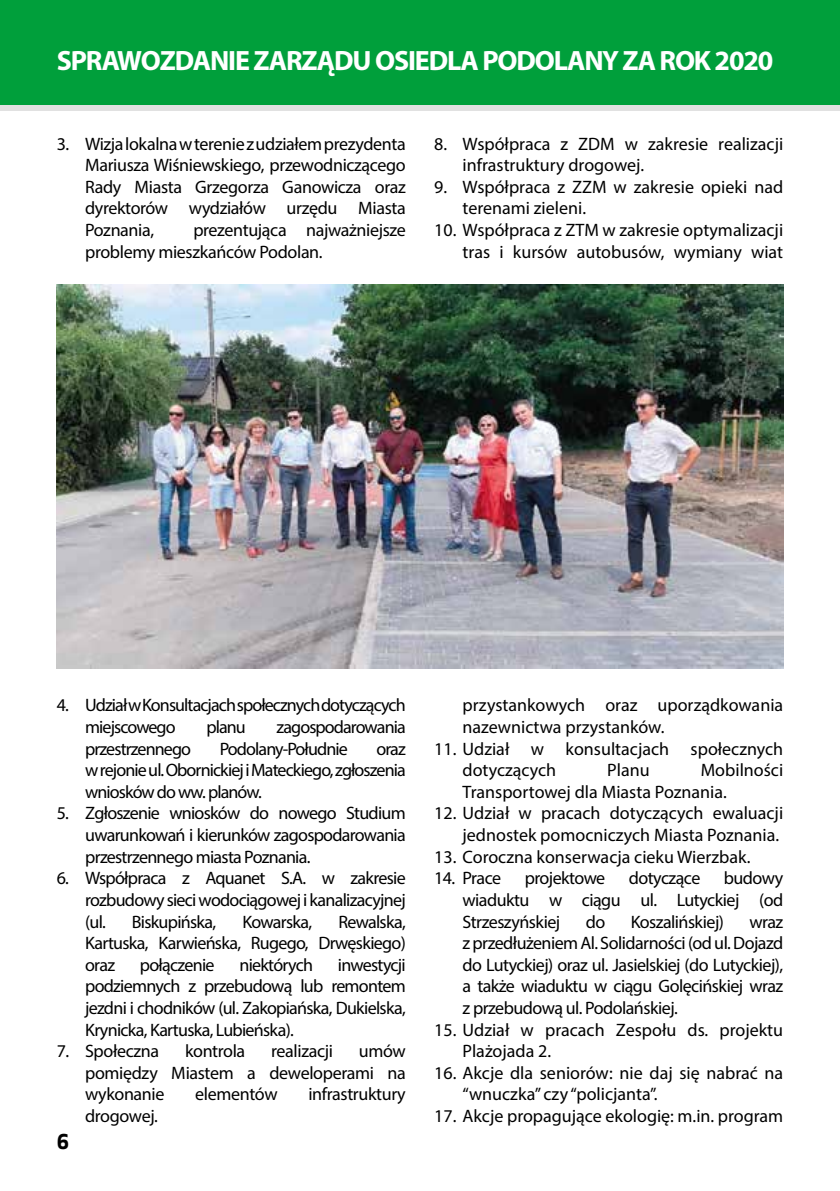
<style>
.page{position:relative;width:840px;height:1191px;background:#fff}
.page>*{position:absolute;margin:0;border:0;box-sizing:border-box;transform-origin:0 0}
.t1{font:700 28px "Myriad Pro";letter-spacing:-.04em;color:#fff}
.t2{font:700 20px "Apex New";color:#000}
.t3{font:18px/21.6px "Myriad Pro";letter-spacing:-.02em;color:#000;text-align:justify}
.t4{font:18px/21.6px "Myriad Pro";color:#000}
.t5{font:18px/21.6px "Myriad Pro";letter-spacing:-.05em;color:#000}
.t6{font:18px "Myriad Pro";letter-spacing:-.04em;color:#000}
</style>
<div class="page">
<div style="left:0;top:105px;width:839px;height:6px;background:#e1e1e1"></div>
<div style="left:0;top:0;width:839px;height:105px;background:#009f3b"></div>
<img style="left:57px;top:285px;width:725px;height:383px">
<h1 class="t1" style="left:57px;top:42px;width:717px">SPRAWOZDANIE ZARZĄDU OSIEDLA PODOLANY ZA ROK 2020</h1>
<p class="t3" style="left:85px;top:132px;width:322px;text-indent:-28px">3. Wizja lokalna w terenie z udziałem prezydenta Mariusza Wiśniewskiego, przewodniczącego Rady Miasta Grzegorza Ganowicza oraz dyrektorów wydziałów urzędu Miasta Poznania,</p>
<p class="t3" style="left:85px;top:219px;width:322px;text-indent:108px">prezentująca najważniejsze problemy mieszkańców Podolan.</p>
<p class="t4" style="left:462px;top:132px;width:322px;text-indent:-28px">8. Współpraca z ZDM w zakresie realizacji infrastruktury drogowej.</p>
<p class="t4" style="left:462px;top:176px;width:322px;text-indent:-28px">9. Współpraca z ZZM w zakresie opieki nad terenami zieleni.</p>
<p class="t4" style="left:434px;top:219px;width:350px;text-align:right">10. Współpraca z ZTM w zakresie optymalizacji tras i kursów autobusów, wymiany wiat</p>
<p class="t5" style="left:85px;top:694px;width:322px;text-indent:-28px">4. Udział w Konsultacjach społecznych dotyczących miejscowego</p>
<p class="t3" style="left:206px;top:716px;width:41px">planu</p>
<p class="t5" style="left:276px;top:716px;width:131px">zagospodarowania</p>
<p class="t5" style="left:85px;top:737px;width:107px">przestrzennego</p>
<p class="t5" style="left:220px;top:737px;width:129px">Podolany-Południe</p>
<p class="t3" style="left:85px;top:737px;width:322px;text-indent:291px">oraz w rejonie ul. Obornickiej i Mateckiego, zgłoszenia wniosków do ww. planów.</p>
<p class="t3" style="left:85px;top:802px;width:322px;text-indent:-28px">5. Zgłoszenie wniosków do nowego Studium uwarunkowań i kierunków zagospodarowania przestrzennego miasta Poznania.</p>
<p class="t3" style="left:85px;top:867px;width:322px;text-indent:-28px">6. Współpraca z Aquanet S.A. w zakresie rozbudowy sieci wodociągowej i kanalizacyjnej (ul.</p>
<p class="t3" style="left:85px;top:910px;width:322px;text-indent:253px">Rewalska, Kartuska, Karwieńska, Rugego, Drwęskiego) oraz</p>
<p class="t6" style="left:132px;top:910px;width:86px">Biskupińska,</p>
<p class="t6" style="left:242px;top:910px;width:71px">Kowarska,</p>
<p class="t6" style="left:140px;top:953px;width:76px">połączenie</p>
<p class="t6" style="left:239px;top:953px;width:75px">niektórych</p>
<p class="t3" style="left:85px;top:953px;width:322px;text-indent:253px">inwestycji podziemnych z przebudową lub remontem jezdni i chodników (ul. Zakopiańska, Dukielska, Krynicka, Kartuska, Lubieńska).</p>
<p class="t3" style="left:57px;top:1040px;width:104px">7. Społeczna</p>
<p class="t3" style="left:185px;top:1040px;width:62px">kontrola</p>
<p class="t3" style="left:271px;top:1040px;width:63px">realizacji</p>
<p class="t3" style="left:85px;top:1040px;width:322px;text-indent:273px">umów pomiędzy Miastem a deweloperami na wykonanie</p>
<p class="t3" style="left:195px;top:1083px;width:84px">elementów</p>
<p class="t3" style="left:308px;top:1083px;width:99px">infrastruktury</p>
<p class="t2" style="left:57px;top:1127px;width:14px">6</p>
<p class="t3" style="left:85px;top:1104px;width:74px">drogowej.</p>
<p class="t4" style="left:462px;top:694px;width:322px">przystankowych oraz uporządkowania nazewnictwa przystanków.</p>
<p class="t4" style="left:462px;top:737px;width:322px;text-indent:-28px">11. Udział w konsultacjach społecznych dotyczących</p>
<p class="t4" style="left:462px;top:759px;width:322px;text-indent:238px">Mobilności<br>Transportowej dla Miasta Poznania.</p>
<p class="t4" style="left:434px;top:802px;width:350px;text-align:right">12. Udział w pracach dotyczących ewaluacji jednostek pomocniczych Miasta Poznania.</p>
<p class="t4" style="left:434px;top:845px;width:318px">13. Coroczna konserwacja cieku Wierzbak.</p>
<p class="t3" style="left:434px;top:867px;width:68px">14. Prace</p>
<p class="t3" style="left:524px;top:867px;width:82px">projektowe</p>
<p class="t3" style="left:628px;top:867px;width:73px">dotyczące</p>
<p class="t3" style="left:607px;top:759px;width:44px">Planu</p>
<p class="t3" style="left:462px;top:867px;width:322px;text-indent:261px">budowy wiaduktu w ciągu ul. Lutyckiej (od Strzeszyńskiej</p>
<p class="t3" style="left:585px;top:910px;width:21px">do</p>
<p class="t3" style="left:630px;top:910px;width:95px">Koszalińskiej)</p>
<p class="t3" style="left:462px;top:910px;width:322px;text-indent:287px">wraz z przedłużeniem Al. Solidarności (od ul. Dojazd do Lutyckiej) oraz ul. Jasielskiej (do Lutyckiej), a także wiaduktu w ciągu Golęcińskiej wraz z przebudową ul. Podolańskiej.</p>
<p class="t4" style="left:462px;top:1018px;width:322px;text-indent:-28px">15. Udział w pracach Zespołu ds. projektu<br>Plażojada 2.</p>
<p class="t4" style="left:462px;top:1061px;width:322px;text-indent:-28px">16. Akcje dla seniorów: nie daj się nabrać na “wnuczka” czy “policjanta”.</p>
<p class="t4" style="left:434px;top:1104px;width:350px">17. Akcje propagujące ekologię: m.in. program</p>
</div>
